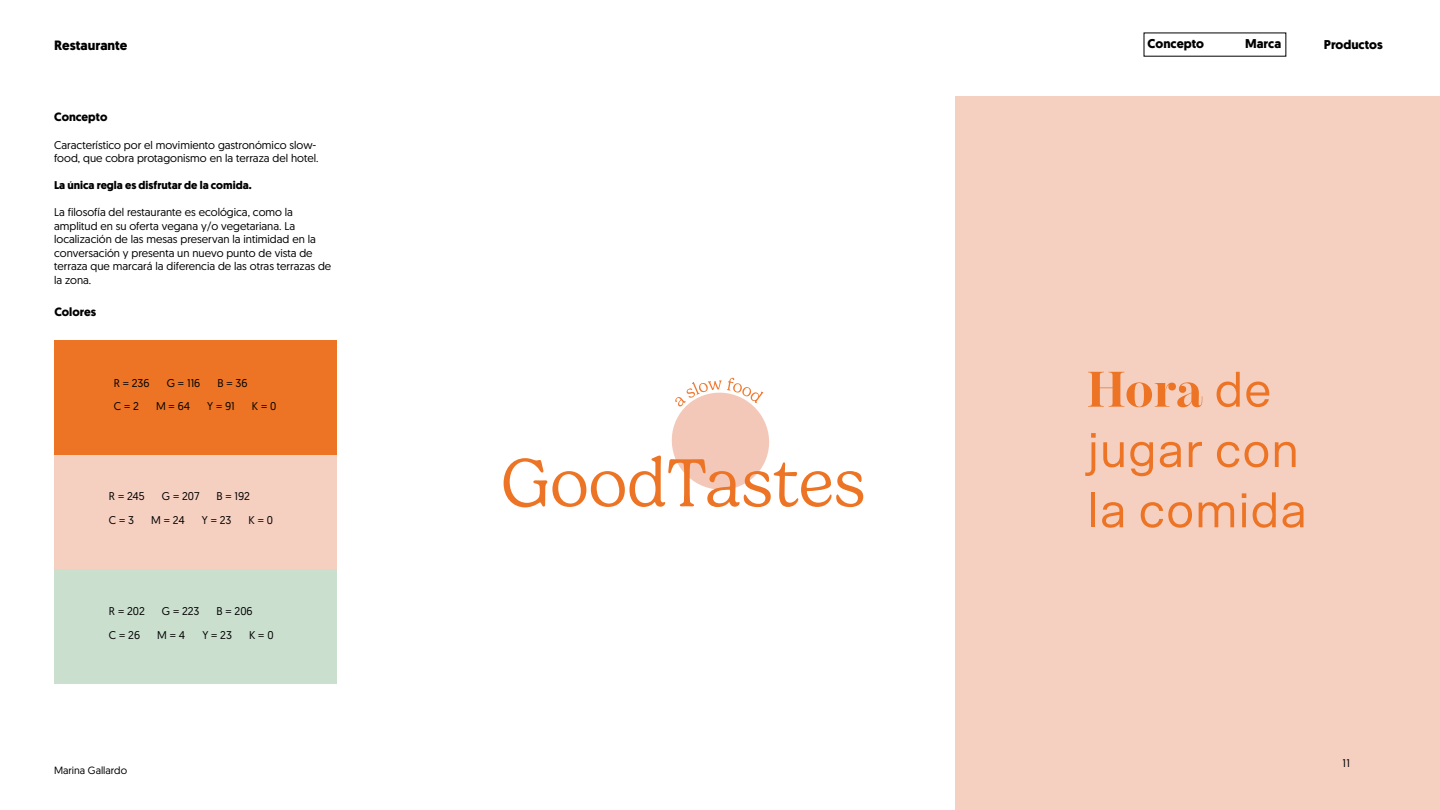
<style>
.page{position:relative;width:1440px;height:810px;background:#fff}
.page>*{position:absolute;margin:0;border:0;box-sizing:border-box;transform-origin:0 0}
.t1{font:300 69px "Gelica";color:#ec7424}
.t2{font:50.25px/60.3px "Scto Grotesk A";color:#ec7424}
.t3{font:700 13.5px "Geomanist";color:#000}
.t4{font:700 12.75px "Geomanist";color:#000}
.t5{font:700 12px "Geomanist";color:#000}
.t6{font:11.25px/13.5px "Geomanist";color:#000}
.t7{font:700 11.25px "Geomanist";color:#000}
.t8{font:10.5px "Geomanist";color:#000}
.s1{font-family:"Chamberi Display";font-weight:700}
</style>
<div class="page">
<div style="left:54px;top:454px;width:282px;height:114px;background:#f5cfc0"></div>
<div style="left:54px;top:569px;width:282px;height:114px;background:#cadfce"></div>
<div style="left:54px;top:340px;width:282px;height:115px;background:#ec7424"></div>
<div style="left:955px;top:96px;width:485px;height:714px;background:#f5cfc0"></div>
<svg style="left:671px;top:378px;width:98px;height:112px"></svg>
<p class="t3" style="left:54px;top:37px;width:75px">Restaurante</p>
<p class="t4" style="left:1148px;top:35px;width:58px">Concepto</p>
<p class="t4" style="left:1245px;top:35px;width:38px">Marca</p>
<p class="t4" style="left:1324px;top:36px;width:60px">Productos</p>
<p class="t5" style="left:54px;top:109px;width:55px">Concepto</p>
<p class="t6" style="left:54px;top:138px;width:266px">Característico por el movimiento gastronómico slow&shy;food, que cobra protagonismo en la terraza del hotel.</p>
<p class="t7" style="left:54px;top:178px;width:199px">La única regla es disfrutar de la comida.</p>
<p class="t6" style="left:54px;top:205px;width:279px">La filosofía del restaurante es ecológica, como la amplitud en su oferta vegana y/o vegetariana. La localización de las mesas preservan la intimidad en la conversación y presenta un nuevo punto de vista de terraza que marcará la diferencia de las otras terrazas de la zona.</p>
<p class="t5" style="left:54px;top:303px;width:43px">Colores</p>
<p class="t6" style="left:114px;top:376px;width:37px">R = 236</p>
<p class="t6" style="left:167px;top:376px;width:35px">G = 116</p>
<p class="t6" style="left:218px;top:376px;width:32px">B = 36</p>
<p class="t6" style="left:114px;top:399px;width:27px">C = 2</p>
<p class="t6" style="left:156px;top:399px;width:36px">M = 64</p>
<p class="t6" style="left:207px;top:399px;width:29px">Y = 91</p>
<p class="t6" style="left:252px;top:399px;width:26px">K = 0</p>
<p class="t6" style="left:109px;top:489px;width:37px">R = 245</p>
<p class="t6" style="left:162px;top:489px;width:39px">G = 207</p>
<p class="t6" style="left:217px;top:489px;width:35px">B = 192</p>
<p class="t6" style="left:109px;top:513px;width:27px">C = 3</p>
<p class="t6" style="left:151px;top:513px;width:35px">M = 24</p>
<p class="t6" style="left:202px;top:513px;width:31px">Y = 23</p>
<p class="t6" style="left:249px;top:513px;width:26px">K = 0</p>
<p class="t6" style="left:109px;top:604px;width:37px">R = 202</p>
<p class="t6" style="left:162px;top:604px;width:39px">G = 223</p>
<p class="t6" style="left:217px;top:604px;width:38px">B = 206</p>
<p class="t6" style="left:109px;top:628px;width:33px">C = 26</p>
<p class="t6" style="left:157px;top:628px;width:29px">M = 4</p>
<p class="t6" style="left:202px;top:628px;width:31px">Y = 23</p>
<p class="t6" style="left:249px;top:628px;width:26px">K = 0</p>
<p class="t8" style="left:54px;top:763px;width:75px">Marina Gallardo</p>
<p class="t1" style="left:501px;top:445px;width:366px">GoodTastes</p>
<p class="t2" style="left:1087px;top:359px;width:214px"><span class="s1">Hora</span> de jugar con</p>
<p class="t2" style="left:1087px;top:479px;width:222px">la comida</p>
<p class="t6" style="left:1343px;top:756px;width:9px">11</p>
</div>
